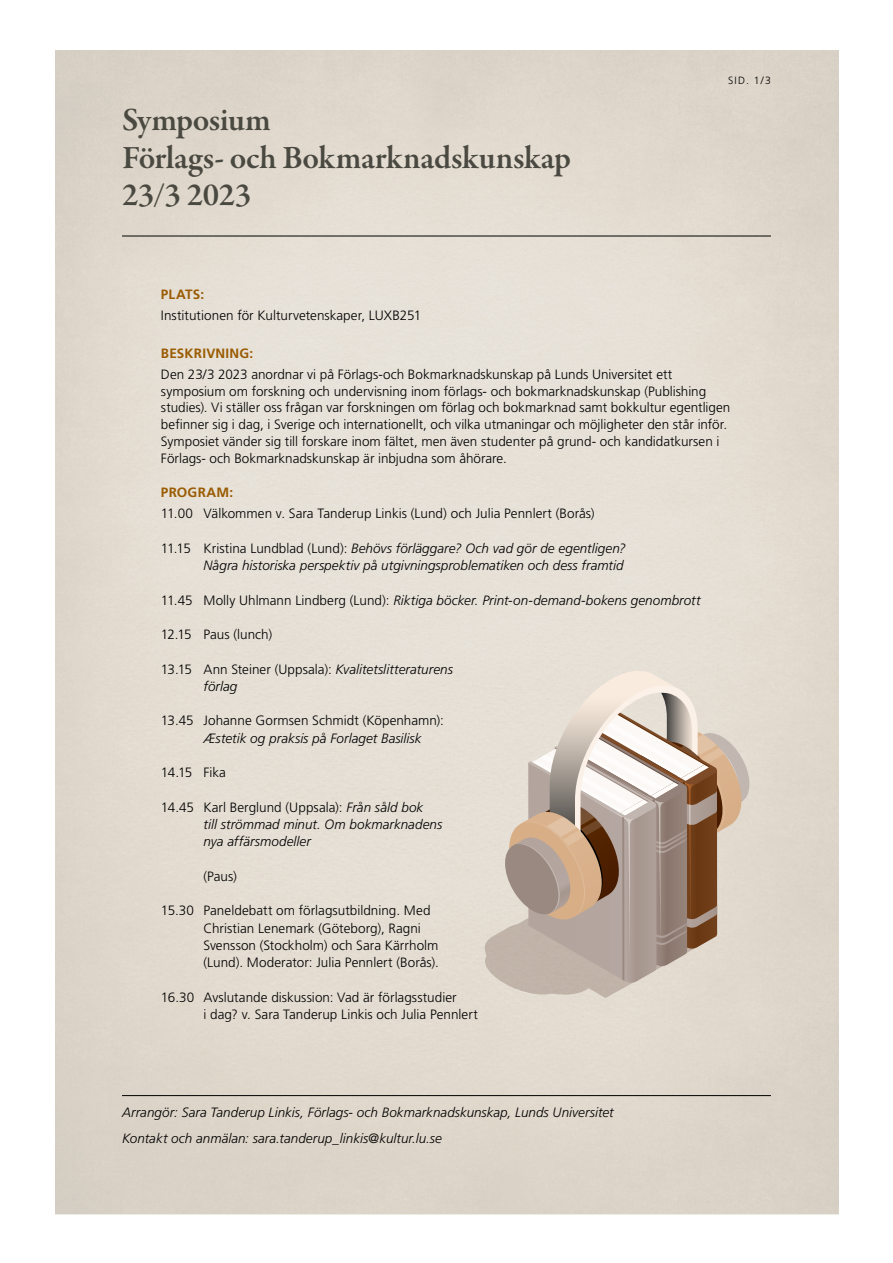
<style>
.page{position:relative;width:893px;height:1263px;background:#fff}
.page>*{position:absolute;margin:0;border:0;box-sizing:border-box;transform-origin:0 0}
.t1{font:600 33px/37.5px "Garamond Premr Pro";letter-spacing:-.015em;color:#4a4941}
.t2{font:300 13.5px/16.8px "Frutiger LT Std";color:#000}
.t3{font:italic 300 13.5px/17.2px "Frutiger LT Std";letter-spacing:.005em;color:#000}
.t4{font:700 13.5px "Frutiger LT Std";letter-spacing:.015em;color:#9a5b02}
.t5{font:300 10.5px "Frutiger LT Std";color:#000}
.s1{font-style:normal}
</style>
<div class="page">
<img style="left:55px;top:50px;width:784px;height:1163px">
<hr style="left:122px;top:236px;width:649px;height:1px;background:#000">
<hr style="left:122px;top:1095px;width:649px;height:1px;background:#000">
<svg style="left:485px;top:671px;width:264px;height:327px"></svg>
<h1 class="t1" style="left:122px;top:102px;width:450px">Symposium<br>Förlags- och Bokmarknadskunskap<br>23/3 2023</h1>
<p class="t5" style="left:728px;top:74px;width:44px">SID. 1/3</p>
<p class="t4" style="left:161px;top:286px;width:45px">PLATS:</p>
<p class="t2" style="left:161px;top:307px;width:262px">Institutionen för Kulturvetenskaper, LUXB251</p>
<p class="t4" style="left:161px;top:345px;width:94px">BESKRIVNING:</p>
<p class="t2" style="left:161px;top:366px;width:571px">Den 23/3 2023 anordnar vi på Förlags-och Bokmarknadskunskap på Lunds Universitet ett symposium om forskning och undervisning inom förlags- och bokmarknadskunskap (Publishing studies). Vi ställer oss frågan var forskningen om förlag och bokmarknad samt bokkultur egentligen befinner sig i dag, i Sverige och internationellt, och vilka utmaningar och möjligheter den står inför.<br>Symposiet vänder sig till forskare inom fältet, men även studenter på grund- och kandidatkursen i Förlags- och Bokmarknadskunskap är inbjudna som åhörare.</p>
<p class="t4" style="left:161px;top:484px;width:74px">PROGRAM:</p>
<p class="t2" style="left:161px;top:505px;width:435px">11.00 Välkommen v. Sara Tanderup Linkis (Lund) och Julia Pennlert (Borås)</p>
<p class="t3" style="left:161px;top:540px;width:466px;text-align:right"><span class="s1">11.15 Kristina Lundblad (Lund):</span> Behövs förläggare? Och vad gör de egentligen?<br>Några historiska perspektiv på utgivningsproblematiken och dess framtid</p>
<p class="t3" style="left:161px;top:591px;width:541px"><span class="s1">11.45 Molly Uhlmann Lindberg (Lund):</span> Riktiga böcker. Print-on-demand-bokens genombrott</p>
<p class="t2" style="left:161px;top:626px;width:113px">12.15 Paus (lunch)</p>
<p class="t3" style="left:203px;top:661px;width:251px;text-indent:-43px"><span class="s1">13.15 Ann Steiner (Uppsala):</span> Kvalitetslitteraturens förlag</p>
<p class="t2" style="left:161px;top:713px;width:284px">13.45 Johanne Gormsen Schmidt (Köpenhamn):</p>
<p class="t3" style="left:203px;top:730px;width:219px">Æstetik og praksis på Forlaget Basilisk</p>
<p class="t2" style="left:161px;top:764px;width:66px">14.15 Fika</p>
<p class="t3" style="left:203px;top:799px;width:240px;text-indent:-43px"><span class="s1">14.45 Karl Berglund (Uppsala):</span> Från såld bok<br>till strömmad minut. Om bokmarknadens nya affärsmodeller</p>
<p class="t2" style="left:203px;top:868px;width:35px">(Paus)</p>
<p class="t2" style="left:203px;top:902px;width:237px;line-height:17.2px;text-indent:-43px">15.30 Paneldebatt om förlagsutbildning. Med Christian Lenemark (Göteborg), Ragni Svensson (Stockholm) och Sara Kärrholm (Lund). Moderator: Julia Pennlert (Borås).</p>
<p class="t2" style="left:203px;top:988px;width:276px;line-height:17.2px;text-indent:-43px">16.30 Avslutande diskussion: Vad är förlagsstudier<br>i dag? v. Sara Tanderup Linkis och Julia Pennlert</p>
<p class="t3" style="left:122px;top:1100px;width:493px;line-height:25.8px">Arrangör: Sara Tanderup Linkis, Förlags- och Bokmarknadskunskap, Lunds Universitet<br>Kontakt och anmälan: sara.tanderup_linkis@kultur.lu.se</p>
</div>
